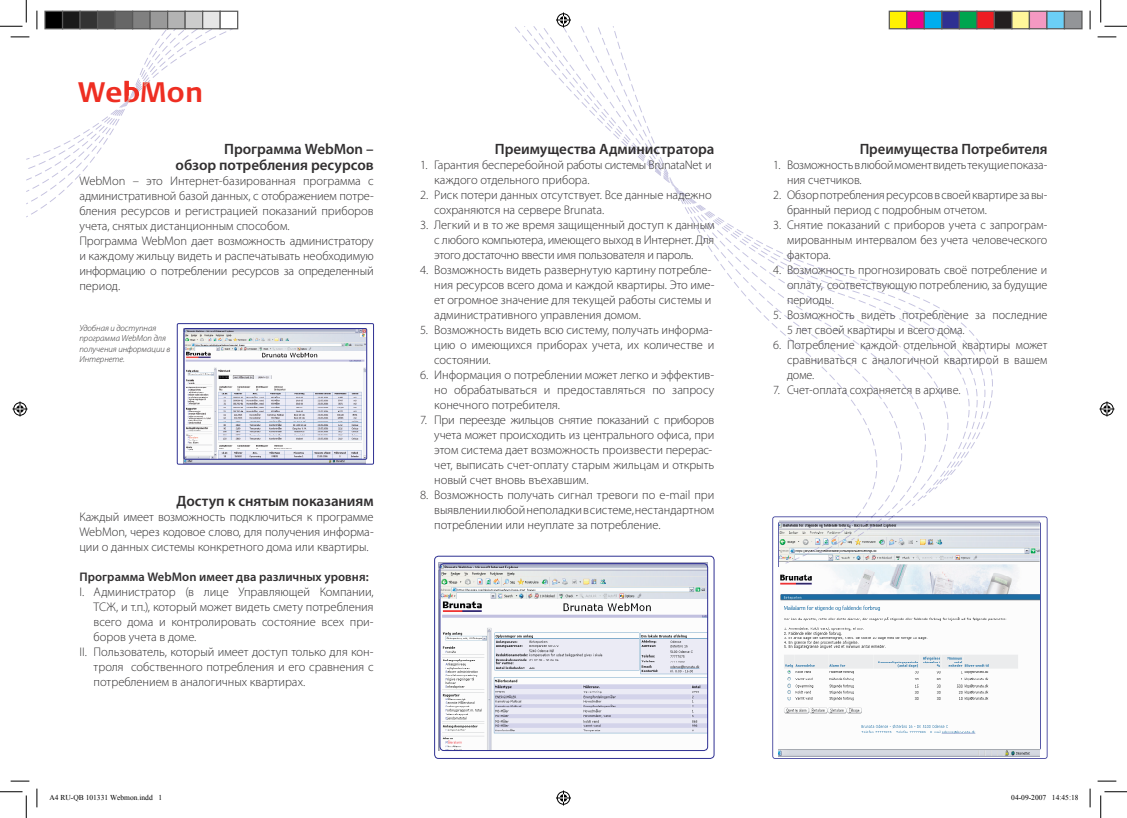
<style>
.page{position:relative;width:1127px;height:818px;background:#fff}
.page>*{position:absolute;margin:0;border:0;box-sizing:border-box;transform-origin:0 0}
.t1{font:700 28.25px "Signa Column";color:#ee2e22}
.t2{font:600 15px/16.2px "Myriad Pro";color:#312f30;text-align:right}
.t3{font:300 12.5px/15px "Myriad Pro";letter-spacing:-.005em;color:#312f30}
.t4{font:600 12.5px "Myriad Pro";letter-spacing:.005em;color:#312f30}
.t5{font:italic 300 8.75px/10.5px "Myriad Pro";color:#312f30}
.t6{font:7.5px "Times New Roman";color:#000}
</style>
<div class="page">
<svg style="left:772px;top:516px;width:275px;height:243px"></svg>
<img style="left:778px;top:521px;width:261px;height:235px">
<img style="left:438px;top:563px;width:269px;height:188px">
<div style="left:434px;top:556px;width:280px;height:203px;border:1px solid #2e3092;border-radius:4px"></div>
<div style="left:439px;top:563px;width:268px;height:188px;border:1px solid #2e3092;border-radius:4px"></div>
<svg style="left:515px;top:27px;width:331px;height:249px"></svg>
<svg style="left:785px;top:276px;width:207px;height:288px"></svg>
<img style="left:184px;top:330px;width:182px;height:132px">
<div style="left:177px;top:323px;width:196px;height:141px;border:1px solid #2e3092"></div>
<div style="left:184px;top:328px;width:183px;height:131px;border:1px solid #2e3092"></div>
<svg style="left:1097px;top:36px;width:18px;height:2px"></svg>
<svg style="left:11px;top:780px;width:18px;height:2px"></svg>
<svg style="left:1097px;top:780px;width:18px;height:2px"></svg>
<svg style="left:36px;top:788px;width:2px;height:19px"></svg>
<svg style="left:1089px;top:11px;width:1px;height:18px"></svg>
<svg style="left:1089px;top:788px;width:1px;height:19px"></svg>
<svg style="left:0;top:0;width:237px;height:217px"></svg>
<svg style="left:0;top:791px;width:27px;height:27px"></svg>
<svg style="left:1100px;top:0;width:26px;height:27px"></svg>
<svg style="left:1100px;top:791px;width:26px;height:27px"></svg>
<svg style="left:556px;top:13px;width:15px;height:15px"></svg>
<svg style="left:556px;top:790px;width:15px;height:15px"></svg>
<svg style="left:13px;top:401px;width:15px;height:15px"></svg>
<svg style="left:1099px;top:401px;width:15px;height:15px"></svg>
<div style="left:45px;top:11px;width:18px;height:18px;background:#000"></div>
<div style="left:44px;top:11px;width:19px;height:18px;border:1px solid #595959"></div>
<div style="left:63px;top:11px;width:17px;height:18px;background:#1a1a1a"></div>
<div style="left:62px;top:11px;width:19px;height:18px;border:1px solid #595959"></div>
<div style="left:80px;top:11px;width:18px;height:18px;background:#333"></div>
<div style="left:79px;top:11px;width:19px;height:18px;border:1px solid #595959"></div>
<div style="left:98px;top:11px;width:17px;height:18px;background:#4d4d4d"></div>
<div style="left:97px;top:11px;width:19px;height:18px;border:1px solid #595959"></div>
<div style="left:115px;top:11px;width:18px;height:18px;background:#666"></div>
<div style="left:114px;top:11px;width:19px;height:18px;border:1px solid #595959"></div>
<div style="left:133px;top:11px;width:17px;height:18px;background:#808080"></div>
<div style="left:132px;top:11px;width:19px;height:18px;border:1px solid #595959"></div>
<div style="left:150px;top:11px;width:18px;height:18px;background:#999"></div>
<div style="left:149px;top:11px;width:19px;height:18px;border:1px solid #595959"></div>
<div style="left:168px;top:11px;width:17px;height:18px;background:#b3b3b3"></div>
<div style="left:167px;top:11px;width:19px;height:18px;border:1px solid #595959"></div>
<div style="left:185px;top:11px;width:18px;height:18px;background:#ccc"></div>
<div style="left:184px;top:11px;width:19px;height:18px;border:1px solid #595959"></div>
<div style="left:203px;top:11px;width:17px;height:18px;background:#e6e6e6"></div>
<div style="left:202px;top:11px;width:19px;height:18px;border:1px solid #595959"></div>
<div style="left:220px;top:11px;width:18px;height:18px;background:#fff"></div>
<div style="left:219px;top:11px;width:19px;height:18px;border:1px solid #595959"></div>
<div style="left:889px;top:11px;width:17px;height:18px;background:#fff101"></div>
<div style="left:888px;top:11px;width:19px;height:18px;border:1px solid #595959"></div>
<div style="left:906px;top:11px;width:18px;height:18px;background:#ed028c"></div>
<div style="left:905px;top:11px;width:19px;height:18px;border:1px solid #595959"></div>
<div style="left:924px;top:11px;width:17px;height:18px;background:#00aeef"></div>
<div style="left:923px;top:11px;width:19px;height:18px;border:1px solid #595959"></div>
<div style="left:941px;top:11px;width:18px;height:18px;background:#2e3092"></div>
<div style="left:940px;top:11px;width:19px;height:18px;border:1px solid #595959"></div>
<div style="left:959px;top:11px;width:17px;height:18px;background:#00a54f"></div>
<div style="left:958px;top:11px;width:19px;height:18px;border:1px solid #595959"></div>
<div style="left:976px;top:11px;width:18px;height:18px;background:#ee1d23"></div>
<div style="left:975px;top:11px;width:19px;height:18px;border:1px solid #595959"></div>
<div style="left:994px;top:11px;width:17px;height:18px;background:#231f20"></div>
<div style="left:993px;top:11px;width:19px;height:18px;border:1px solid #595959"></div>
<div style="left:1011px;top:11px;width:18px;height:18px;background:#fff79a"></div>
<div style="left:1010px;top:11px;width:19px;height:18px;border:1px solid #595959"></div>
<div style="left:1029px;top:11px;width:17px;height:18px;background:#f499c2"></div>
<div style="left:1028px;top:11px;width:19px;height:18px;border:1px solid #595959"></div>
<div style="left:1046px;top:11px;width:18px;height:18px;background:#6bcff6"></div>
<div style="left:1045px;top:11px;width:19px;height:18px;border:1px solid #595959"></div>
<div style="left:1064px;top:11px;width:17px;height:18px;background:#939598"></div>
<div style="left:1063px;top:11px;width:19px;height:18px;border:1px solid #595959"></div>
<h1 class="t1" style="left:78px;top:74px;width:127px">WebMon</h1>
<p class="t2" style="left:175px;top:140px;width:200px">Программа WebMon –<br>обзор потребления ресурсов</p>
<p class="t3" style="left:79px;top:173px;width:296px">WebMon – это Интернет-базированная программа с административной базой данных, с отображением потре&shy;бления ресурсов и регистрацией показаний приборов учета, снятых дистанционным способом.<br>Программа WebMon дает возможность администратору и каждому жильцу видеть и распечатывать необходимую информацию о потреблении ресурсов за определенный период.</p>
<p class="t5" style="left:79px;top:322px;width:92px">Удобная и доступная программа WebMon для получения информации в<br>Интернете.</p>
<p class="t2" style="left:176px;top:492px;width:198px">Доступ к снятым показаниям</p>
<p class="t3" style="left:79px;top:509px;width:296px;text-align:justify">Каждый имеет возможность подключиться к программе WebMon, через кодовое слово, для получения информа&shy;ции о данных системы конкретного дома или квартиры.</p>
<p class="t4" style="left:79px;top:569px;width:290px">Программа WebMon имеет два различных уровня:</p>
<p class="t3" style="left:79px;top:584px;width:296px">I. Администратор (в лице Управляющей Компании,</p>
<p class="t3" style="left:94px;top:599px;width:281px">ТСЖ, и т.п.), который может видеть смету потребления</p>
<p class="t3" style="left:94px;top:614px;width:281px">всего дома и контролировать состояние всех при-</p>
<p class="t3" style="left:94px;top:629px;width:104px">боров учета в доме.</p>
<p class="t3" style="left:79px;top:644px;width:295px">II. Пользователь, который имеет доступ только для кон-</p>
<p class="t3" style="left:94px;top:659px;width:281px">троля собственного потребления и его сравнения с</p>
<p class="t3" style="left:94px;top:674px;width:213px">потреблением в аналогичных квартирах.</p>
<p class="t2" style="left:495px;top:141px;width:221px">Преимущества Администратора</p>
<p class="t3" style="left:434px;top:158px;width:279px;text-indent:-14px">1. Гарантия бесперебойной работы системы BrunataNet и каждого отдельного прибора.</p>
<p class="t3" style="left:434px;top:188px;width:279px;text-indent:-14px">2. Риск потери данных отсутствует. Все данные надежно сохраняются на сервере Brunata.</p>
<p class="t3" style="left:434px;top:218px;width:281px;text-align:justify;text-indent:-14px">3. Легкий и в то же время защищенный доступ к данным с любого компьютера, имеющего выход в Интернет. Для этого достаточно ввести имя пользователя и пароль.</p>
<p class="t3" style="left:434px;top:263px;width:281px;text-indent:-14px">4. Возможность видеть развернутую картину потребле&shy;ния ресурсов всего дома и каждой квартиры. Это име&shy;ет огромное значение для текущей работы системы и административного управления домом.</p>
<p class="t3" style="left:434px;top:323px;width:281px;text-indent:-14px">5. Возможность видеть всю систему, получать информа&shy;цию о имеющихся приборах учета, их количестве и состоянии.</p>
<p class="t3" style="left:434px;top:368px;width:281px;text-align:justify;text-indent:-14px">6. Информация о потреблении может легко и эффектив&shy;но обрабатываться и предоставляться по запросу конечного потребителя.</p>
<p class="t3" style="left:434px;top:413px;width:281px;text-indent:-14px">7. При переезде жильцов снятие показаний с приборов учета может происходить из центрального офиса, при этом система дает возможность произвести перерас&shy;чет, выписать счет-оплату старым жильцам и открыть новый счет вновь въехавшим.</p>
<p class="t3" style="left:434px;top:488px;width:281px;text-align:justify;text-indent:-14px">8. Возможность получать сигнал тревоги по e-mail при выявлении любой неполадки в системе, нестандартном потреблении или неуплате за потребление.</p>
<p class="t2" style="left:859px;top:141px;width:189px">Преимущества Потребителя</p>
<p class="t3" style="left:787px;top:157px;width:262px;text-indent:-14px">1. Возможность в любой момент видеть текущие показа&shy;ния счетчиков.</p>
<p class="t3" style="left:787px;top:187px;width:262px;text-indent:-14px">2. Обзор потребления ресурсов в своей квартире за вы&shy;бранный период с подробным отчетом.</p>
<p class="t3" style="left:787px;top:217px;width:262px;text-align:justify;text-indent:-14px">3. Снятие показаний с приборов учета с запрограм&shy;мированным интервалом без учета человеческого фактора.</p>
<p class="t3" style="left:787px;top:262px;width:262px;text-align:justify;text-indent:-14px">4. Возможность прогнозировать своё потребление и оплату, соответствующую потреблению, за будущие периоды.</p>
<p class="t3" style="left:787px;top:307px;width:262px;text-indent:-14px">5. Возможность видеть потребление за последние<br>5 лет своей квартиры и всего дома.</p>
<p class="t3" style="left:787px;top:337px;width:262px;text-align:justify;text-indent:-14px">6. Потребление каждой отдельной квартиры может сравниваться с аналогичной квартирой в вашем доме.</p>
<p class="t3" style="left:773px;top:382px;width:189px">7. Счет-оплата сохраняется в архиве.</p>
<p class="t6" style="left:49px;top:792px;width:114px">A4 RU-QB 101331 Webmon.indd 1</p>
<p class="t6" style="left:1010px;top:792px;width:69px">04-09-2007 14:45:18</p>
</div>
